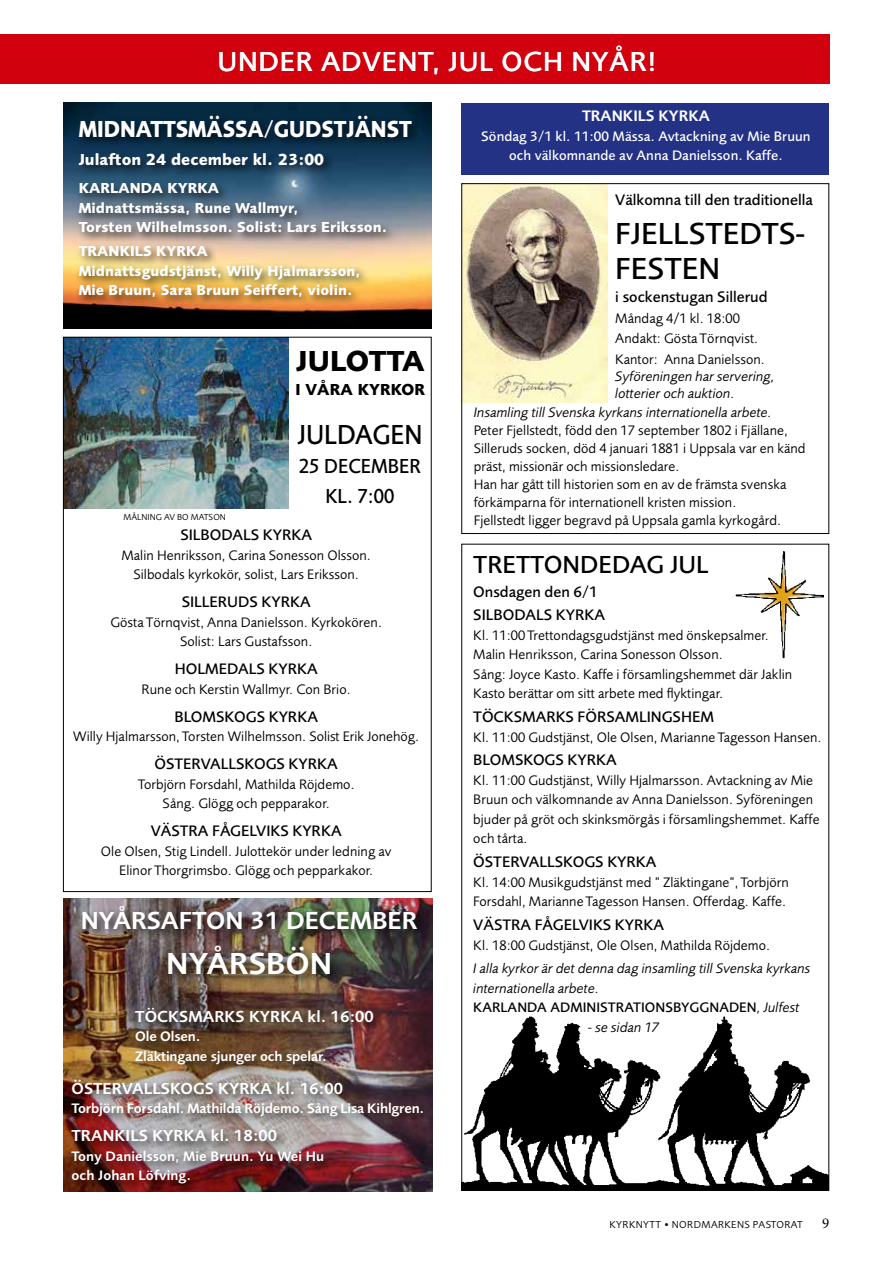
<style>
.page{position:relative;width:893px;height:1263px;background:#fff}
.page>*{position:absolute;margin:0;border:0;box-sizing:border-box;transform-origin:0 0}
.t1{font:500 31.5px "Foundry Sans";color:#000}
.t2{font:31.5px "Foundry Sans Demi";color:#fff}
.t3{font:700 30px "Foundry Sans";letter-spacing:.005em;color:#000}
.t4{font:500 28.5px "Foundry Sans";letter-spacing:.03em;color:#fff}
.t5{font:500 28.5px "Foundry Sans";color:#000;scale:.92 1}
.t6{font:25.5px "Foundry Sans Demi";color:#fff}
.t7{font:500 25.5px "Foundry Sans";color:#000}
.t8{font:700 24px "Foundry Sans";color:#fff;scale:.9 1}
.t9{font:500 21px/29.4px "Foundry Sans";color:#000;text-align:right;scale:.92 1}
.t10{font:16.5px "Foundry Sans Demi";letter-spacing:.13em;color:#fff}
.t11{font:700 16.5px "Foundry Sans";color:#fff}
.t12{font:700 16.5px "Foundry Sans";letter-spacing:.005em;color:#000}
.t13{font:500 15.75px/23.7px "Foundry Sans";color:#000}
.t14{font:15.75px "Foundry Sans Demi";color:#fff}
.t15{font:700 15px/19.5px "Foundry Sans";letter-spacing:.005em;color:#fff}
.t16{font:15px "Minion";color:#000}
.t17{font:14.25px/19.5px "Foundry Sans";letter-spacing:.005em;color:#000}
.t18{font:italic 14.25px/19.5px "Foundry Sans";letter-spacing:.005em;color:#000}
.t19{font:14.25px/19.5px "Foundry Sans Demi";letter-spacing:-.01em;color:#fff}
.t20{font:500 14.25px/19.5px "Foundry Sans";letter-spacing:.005em;color:#fff;text-align:center}
.t21{font:10.5px "Foundry Sans";letter-spacing:.04em;color:#000}
.t22{font:9px "Foundry Sans";letter-spacing:.005em;color:#000}
.s1{font-weight:500;font-style:normal}
</style>
<div class="page">
<div style="left:0;top:34px;width:829px;height:49px;background:#d1010e"></div>
<img style="left:64px;top:103px;width:368px;height:226px">
<div style="left:75px;top:112px;width:348px;height:196px;background:#000;opacity:.75"></div>
<img style="left:65px;top:339px;width:223px;height:170px">
<img style="left:463px;top:185px;width:144px;height:217px">
<div style="left:461px;top:183px;width:368px;height:351px;border:1px solid #000"></div>
<img style="left:64px;top:898px;width:369px;height:293px">
<div style="left:78px;top:902px;width:351px;height:85px;background:#000;opacity:.75"></div>
<div style="left:132px;top:1004px;width:253px;height:72px;background:#000;opacity:.75"></div>
<div style="left:68px;top:1076px;width:367px;height:119px;background:#000;opacity:.75"></div>
<img style="left:463px;top:1016px;width:364px;height:173px">
<img style="left:725px;top:543px;width:99px;height:116px">
<div style="left:461px;top:103px;width:368px;height:71px;background:#243285"></div>
<h3 class="t4" style="left:217px;top:45px;width:40px">UNDER</h3>
<h3 class="t4" style="left:321px;top:45px;width:20px">ADVEN</h3>
<h3 class="t4" style="left:418px;top:45px;width:173px">T, JUL OCH NYÅR</h3>
<h3 class="t4" style="left:647px;top:45px;width:11px">!</h3>
<h3 class="t8" style="left:79px;top:115px;width:372px">MIDNATTSMÄSSA/GUDSTJÄNST</h3>
<p class="t11" style="left:79px;top:150px;width:247px">Julafton 24 december kl. 23:00</p>
<p class="t15" style="left:79px;top:178px;width:310px">KARLANDA KYRKA<br>Midnattsmässa, Rune Wallmyr,<br>Torsten Wilhelmsson. Solist: Lars Eriksson.</p>
<p class="t15" style="left:79px;top:241px;width:283px">TRANKILS KYRKA<br>Midnattsgudstjänst, Willy Hjalmarsson,<br>Mie Bruun, Sara Bruun Seiffert, violin.</p>
<h2 class="t3" style="left:296px;top:344px;width:130px">JULOTTA</h2>
<p class="t12" style="left:296px;top:380px;width:131px">I VÅRA KYRKOR</p>
<p class="t22" style="left:124px;top:512px;width:104px">Målni ng av Bo Matso n</p>
<h3 class="t5" style="left:297px;top:418px;width:118px">JULDAGEN</h3>
<h3 class="t9" style="left:299px;top:452px;width:41px">25 DECE</h3>
<h3 class="t9" style="left:326px;top:452px;width:81px">MBER<br>KL. 7:00</h3>
<p class="t13" style="left:180px;top:523px;width:9px">SILB</p>
<p class="t13" style="left:210px;top:523px;width:22px">ODALS</p>
<p class="t13" style="left:263px;top:523px;width:11px">KYRKA</p>
<p class="t17" style="left:121px;top:546px;width:251px;text-align:center">Malin Henriksson, Carina Sonesson Olsson.<br>Silbodals kyrkokör, solist, Lars Eriksson.</p>
<p class="t13" style="left:182px;top:590px;width:9px">SILLER</p>
<p class="t13" style="left:227px;top:590px;width:45px">UDS KYRKA</p>
<p class="t17" style="left:110px;top:613px;width:273px;text-align:center">Gösta Törnqvist, Anna Danielsson. Kyrkokören.<br>Solist: Lars Gustafsson.</p>
<p class="t13" style="left:175px;top:657px;width:54px">HOLMEDALS</p>
<p class="t13" style="left:268px;top:657px;width:11px">KYRKA</p>
<p class="t17" style="left:142px;top:680px;width:211px">Rune och Kerstin Wallmyr. Con Brio.</p>
<p class="t13" style="left:174px;top:705px;width:105px">BLOMSKOGS KYRKA</p>
<p class="t17" style="left:73px;top:727px;width:348px">Willy Hjalmarsson, Torsten Wilhelmsson. Solist Erik Jonehög.</p>
<p class="t13" style="left:155px;top:752px;width:39px">ÖSTERVALLSK</p>
<p class="t13" style="left:254px;top:752px;width:46px">OGS KYRKA</p>
<p class="t17" style="left:138px;top:775px;width:218px;text-align:center">Torbjörn Forsdahl, Mathilda Röjdemo.<br>Sång. Glögg och pepparakor.</p>
<p class="t13" style="left:151px;top:819px;width:100px">VÄSTRA FÅGELVIKS</p>
<p class="t13" style="left:292px;top:819px;width:11px">KYRKA</p>
<p class="t17" style="left:101px;top:842px;width:292px;text-align:center">Ole Olsen, Stig Lindell. Julottekör under ledning av<br>Elinor Thorgrimsbo. Glögg och pepparkakor.</p>
<h3 class="t6" style="left:81px;top:906px;width:17px">NYÅR</h3>
<h3 class="t6" style="left:147px;top:906px;width:256px">SAFTON 31 DECEMBER</h3>
<h1 class="t2" style="left:166px;top:946px;width:21px">NYÅR</h1>
<h1 class="t2" style="left:249px;top:946px;width:60px">SBÖN</h1>
<p class="t10" style="left:135px;top:1007px;width:33px">Töcks</p>
<p class="t10" style="left:188px;top:1007px;width:187px">marks kyrka kl. 16:00</p>
<p class="t19" style="left:135px;top:1027px;width:193px">Ole Olsen.<br>Zläktingane sjunger och spelar.</p>
<p class="t10" style="left:71px;top:1079px;width:12px">Öst</p>
<p class="t10" style="left:103px;top:1079px;width:242px">ervallskogs kyrka kl. 16:00</p>
<p class="t19" style="left:71px;top:1099px;width:354px">Torbjörn Forsdahl. Mathilda Röjdemo. Sång Lisa Kihlgren.</p>
<p class="t10" style="left:71px;top:1126px;width:207px">Trankils kyrka kl. 18:00</p>
<p class="t19" style="left:71px;top:1146px;width:254px">Tony Danielsson, Mie Bruun. Yu Wei Hu och Johan Löfving.</p>
<p class="t14" style="left:582px;top:107px;width:20px">TRAN</p>
<p class="t14" style="left:623px;top:107px;width:88px">KILS KYR KA</p>
<p class="t20" style="left:481px;top:127px;width:331px">Söndag 3/1 kl. 11:00 Mässa. Avtackning av Mie Bruun och välkomnande av Anna Danielsson. Kaffe.</p>
<p class="t13" style="left:615px;top:188px;width:199px">Välkomna till den traditionella</p>
<h1 class="t1" style="left:615px;top:216px;width:43px">FJELLS</h1>
<h1 class="t1" style="left:705px;top:216px;width:101px">TEDTS-</h1>
<h1 class="t1" style="left:615px;top:251px;width:85px">FESTEN</h1>
<p class="t13" style="left:615px;top:285px;width:154px">i sockenstugan Sillerud</p>
<p class="t17" style="left:615px;top:308px;width:151px;line-height:20.7px">Måndag 4/1 kl. 18:00<br>Andakt: Gösta Törnqvist.<br>Kantor: Anna Danielsson.</p>
<p class="t18" style="left:615px;top:368px;width:161px;line-height:17.1px">Syföreningen har servering, lotterier och auktion.</p>
<p class="t18" style="left:474px;top:402px;width:300px">Insamling till Svenska kyrkans internationella arbete.</p>
<p class="t17" style="left:474px;top:421px;width:333px;line-height:18px">Peter Fjellstedt, född den 17 september 1802 i Fjällane, Silleruds socken, död 4 januari 1881 i Uppsala var en känd präst, missionär och missionsledare.<br>Han har gått till historien som en av de främsta svenska förkämparna för internationell kristen mission.<br>Fjellstedt ligger begravd på Uppsala gamla kyrkogård.</p>
<h3 class="t7" style="left:473px;top:550px;width:107px">TRETTONDEDA</h3>
<h3 class="t7" style="left:646px;top:550px;width:61px">G JUL</h3>
<p class="t13" style="left:473px;top:580px;width:126px">Onsdagen den 6/1<br>SILB</p>
<p class="t13" style="left:503px;top:603px;width:22px">ODALS</p>
<p class="t13" style="left:556px;top:603px;width:11px">KYRKA</p>
<p class="t17" style="left:473px;top:626px;width:320px">Kl. 11:00 Trettondagsgudstjänst med önskepsalmer.<br>Malin Henriksson, Carina Sonesson Olsson.<br>Sång: Joyce Kasto. Kaffe i församlingshemmet där Jaklin Kasto berättar om sitt arbete med flyktingar.</p>
<p class="t13" style="left:473px;top:705px;width:73px">TÖCKSMARKS</p>
<p class="t13" style="left:578px;top:705px;width:138px">FÖRSAMLINGSHEM</p>
<p class="t17" style="left:473px;top:727px;width:350px">Kl. 11:00 Gudstjänst, Ole Olsen, Marianne Tagesson Hansen.</p>
<p class="t13" style="left:473px;top:748px;width:105px">BLOMSKOGS KYRKA</p>
<p class="t17" style="left:473px;top:771px;width:348px">Kl. 11:00 Gudstjänst, Willy Hjalmarsson. Avtackning av Mie Bruun och välkomnande av Anna Danielsson. Syföreningen bjuder på gröt och skinksmörgås i församlingshemmet. Kaffe och tårta.</p>
<p class="t13" style="left:473px;top:850px;width:39px">ÖSTERVALLSK</p>
<p class="t13" style="left:573px;top:850px;width:46px">OGS KYRKA</p>
<p class="t17" style="left:473px;top:872px;width:317px">Kl. 14:00 Musikgudstjänst med ” Zläktingane”, Torbjörn<br>Forsdahl, Marianne Tagesson Hansen. Offerdag. Kaffe.</p>
<p class="t13" style="left:473px;top:913px;width:100px">VÄSTRA FÅGELVIKS</p>
<p class="t13" style="left:615px;top:913px;width:11px">KYRKA</p>
<p class="t17" style="left:473px;top:935px;width:298px">Kl. 18:00 Gudstjänst, Ole Olsen, Mathilda Röjdemo.</p>
<p class="t18" style="left:473px;top:959px;width:339px">I alla kyrkor är det denna dag insamling till Svenska kyrkans internationella arbete.<br><span class="s1">Karlanda administratio nsbygg naden</span>, Julfest</p>
<p class="t18" style="left:588px;top:1017px;width:73px">- se sidan 17</p>
<p class="t21" style="left:609px;top:1219px;width:195px">kyrknytt • N ORDMARKEN S PASTORAT</p>
<p class="t16" style="left:822px;top:1216px;width:9px">9</p>
</div>
